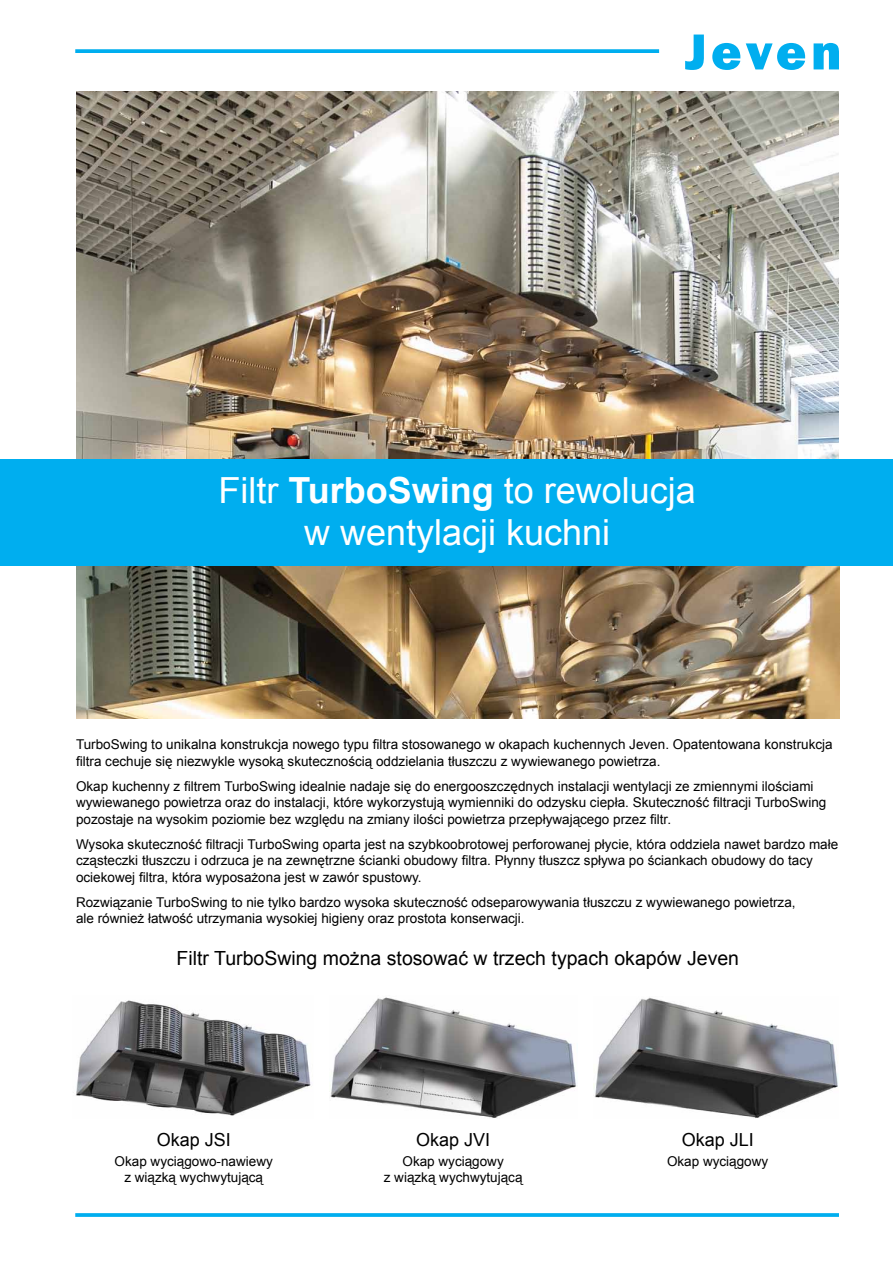
<style>
.page{position:relative;width:893px;height:1263px;background:#fff}
.page>*{position:absolute;margin:0;border:0;box-sizing:border-box;transform-origin:0 0}
.t1{font:36px/42px "Arial";color:#fff;text-align:center}
.t2{font:19.5px "Arial";color:#000}
.t3{font:18px "Arial";color:#000}
.t4{font:13.5px/16.5px "Arial";color:#000}
.s1{font-weight:700}
</style>
<div class="page">
<svg style="left:75px;top:1213px;width:764px;height:4px;background:#0fb2ef"></svg>
<svg style="left:75px;top:49px;width:584px;height:4px;background:#0fb3ef"></svg>
<svg style="left:685px;top:35px;width:19px;height:35px"></svg>
<svg style="left:712px;top:43px;width:28px;height:27px"></svg>
<svg style="left:746px;top:43px;width:59px;height:27px"></svg>
<svg style="left:814px;top:43px;width:25px;height:26px"></svg>
<img style="left:73px;top:1000px;width:238px;height:116px">
<img style="left:330px;top:997px;width:247px;height:121px">
<img style="left:593px;top:997px;width:245px;height:121px">
<img style="left:76px;top:91px;width:763px;height:368px">
<img style="left:76px;top:566px;width:764px;height:153px">
<div style="left:0;top:459px;width:893px;height:107px;background:#00aeef"></div>
<h1 class="t1" style="left:218px;top:469px;width:479px">Filtr <span class="s1">TurboSwing</span> to rewolucja w wentylacji kuchni</h1>
<p class="t4" style="left:76px;top:736px;width:758px">TurboSwing to unikalna konstrukcja nowego typu filtra stosowanego w okapach kuchennych Jeven. Opatentowana konstrukcja filtra cechuje się niezwykle wysoką skutecznością oddzielania tłuszczu z wywiewanego powietrza.</p>
<p class="t4" style="left:76px;top:778px;width:752px">Okap kuchenny z filtrem TurboSwing idealnie nadaje się do energooszczędnych instalacji wentylacji ze zmiennymi ilościami wywiewanego powietrza oraz do instalacji, które wykorzystują wymienniki do odzysku ciepła. Skuteczność filtracji TurboSwing pozostaje na wysokim poziomie bez względu na zmiany ilości powietrza przepływającego przez filtr.</p>
<p class="t4" style="left:76px;top:836px;width:764px">Wysoka skuteczność filtracji TurboSwing oparta jest na szybkoobrotowej perforowanej płycie, która oddziela nawet bardzo małe cząsteczki tłuszczu i odrzuca je na zewnętrzne ścianki obudowy filtra. Płynny tłuszcz spływa po ściankach obudowy do tacy ociekowej filtra, która wyposażona jest w zawór spustowy.</p>
<p class="t4" style="left:76px;top:894px;width:721px">Rozwiązanie TurboSwing to nie tylko bardzo wysoka skuteczność odseparowywania tłuszczu z wywiewanego powietrza, ale również łatwość utrzymania wysokiej higieny oraz prostota konserwacji.</p>
<h2 class="t2" style="left:177px;top:945px;width:564px">Filtr TurboSwing można stosować w trzech typach okapów Jeven</h2>
<h3 class="t3" style="left:157px;top:1127px;width:76px">Okap JSI</h3>
<p class="t4" style="left:115px;top:1153px;width:160px;text-align:center">Okap wyciągowo-nawiewy z wiązką wychwytującą</p>
<h3 class="t3" style="left:416px;top:1127px;width:76px">Okap JVI</h3>
<p class="t4" style="left:384px;top:1153px;width:140px;text-align:center">Okap wyciągowy<br>z wiązką wychwytującą</p>
<h3 class="t3" style="left:682px;top:1127px;width:74px">Okap JLI</h3>
<p class="t4" style="left:667px;top:1153px;width:103px">Okap wyciągowy</p>
</div>
